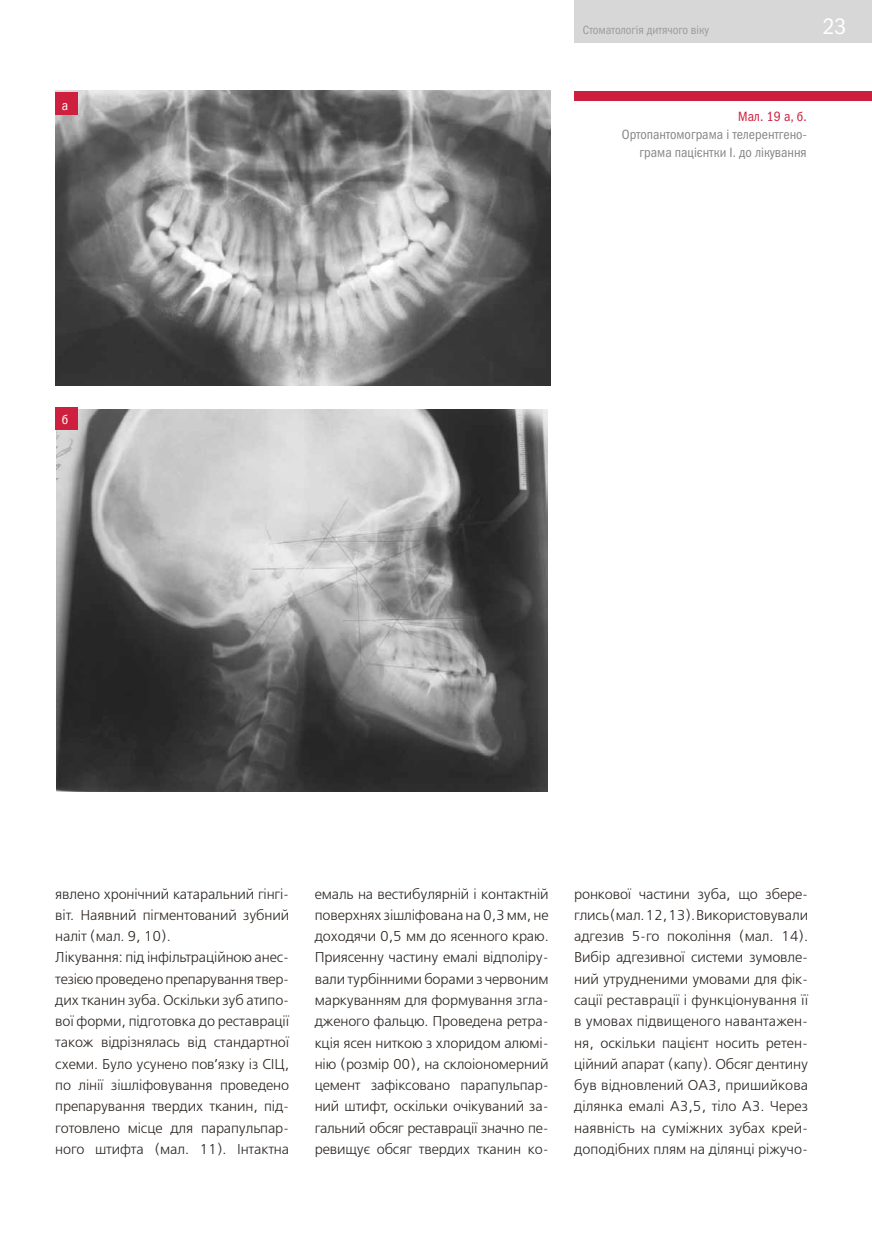
<style>
.page{position:relative;width:872px;height:1234px;background:#fff}
.page>*{position:absolute;margin:0;border:0;box-sizing:border-box;transform-origin:0 0}
.t1{font:22.5px "Franklin Gothic Book Cond C";color:#fff}
.t2{font:300 14.25px/21.3px "Free Set";letter-spacing:-.01em;color:#29231f;text-align:justify}
.t3{font:13.5px/18px "Franklin Gothic Book Cond C";color:#868686;text-align:right}
.t4{font:13.5px "Franklin Gothic Book Cond C";color:#cf1f3e}
.t5{font:13.5px "Franklin Gothic Book Cond C";color:#fff}
.t6{font:12px "Franklin Gothic Book Cond C";color:#9b9b9c}
</style>
<div class="page">
<div style="left:574px;top:0;width:298px;height:43px;background:#d7d7d7"></div>
<img style="left:55px;top:91px;width:495px;height:295px">
<img style="left:57px;top:410px;width:490px;height:381px">
<div style="left:55px;top:93px;width:22px;height:22px;background:#cf1f3e"></div>
<div style="left:55px;top:407px;width:22px;height:22px;background:#cf1f3e"></div>
<div style="left:574px;top:91px;width:298px;height:10px;background:#cf1f3e"></div>
<p class="t5" style="left:62px;top:98px;width:8px">а</p>
<p class="t5" style="left:62px;top:412px;width:8px">б</p>
<p class="t6" style="left:583px;top:23px;width:128px">Стоматологія дитячого віку</p>
<h1 class="t1" style="left:822px;top:14px;width:25px">23</h1>
<p class="t4" style="left:738px;top:109px;width:70px">Мал. 19 а, б.</p>
<p class="t3" style="left:622px;top:126px;width:186px">Ортопантомограма і телерентгено&shy;грама пацієнтки І. до лікування</p>
<p class="t2" style="left:55px;top:883px;width:235px;text-align:left">явлено хронічний катаральний гінгі&shy;віт. Наявний пігментований зубний наліт (мал. 9, 10).<br>Лікування: під інфільтраційною анес&shy;тезією проведено препарування твер&shy;дих тканин зуба. Оскільки зуб атипо&shy;вої форми, підготовка до реставрації також відрізнялась від стандартної схеми. Було усунено пов’язку із СІЦ, по лінії зішліфовування проведено препарування твердих тканин, під&shy;готовлено місце для парапульпар&shy;ного штифта (мал. 11). Інтактна</p>
<p class="t2" style="left:315px;top:883px;width:235px">емаль на вестибулярній і контактній поверхнях зішліфована на 0,3 мм, не доходячи 0,5 мм до ясенного краю.<br>Приясенну частину емалі відполіру&shy;вали турбінними борами з червоним маркуванням для формування згла&shy;дженого фальцю. Проведена ретра&shy;кція ясен ниткою з хлоридом алюмі&shy;нію (розмір 00), на склоіономерний цемент зафіксовано парапульпар&shy;ний штифт, оскільки очікуваний за&shy;гальний обсяг реставрації значно пе&shy;ревищує обсяг твердих тканин ко-</p>
<p class="t2" style="left:574px;top:883px;width:235px">ронкової частини зуба, що збере&shy;глись (мал. 12, 13). Використовували адгезив 5- го покоління (мал. 14).<br>Вибір адгезивної системи зумовле&shy;ний утрудненими умовами для фік&shy;сації реставрації і функціонування її в умовах підвищеного навантажен&shy;ня, оскільки пацієнт носить ретен&shy;ційний апарат (капу). Обсяг дентину був відновлений ОА3, пришийкова ділянка емалі А3,5, тіло А3. Через наявність на суміжних зубах крей&shy;доподібних плям на ділянці ріжучо-</p>
</div>
